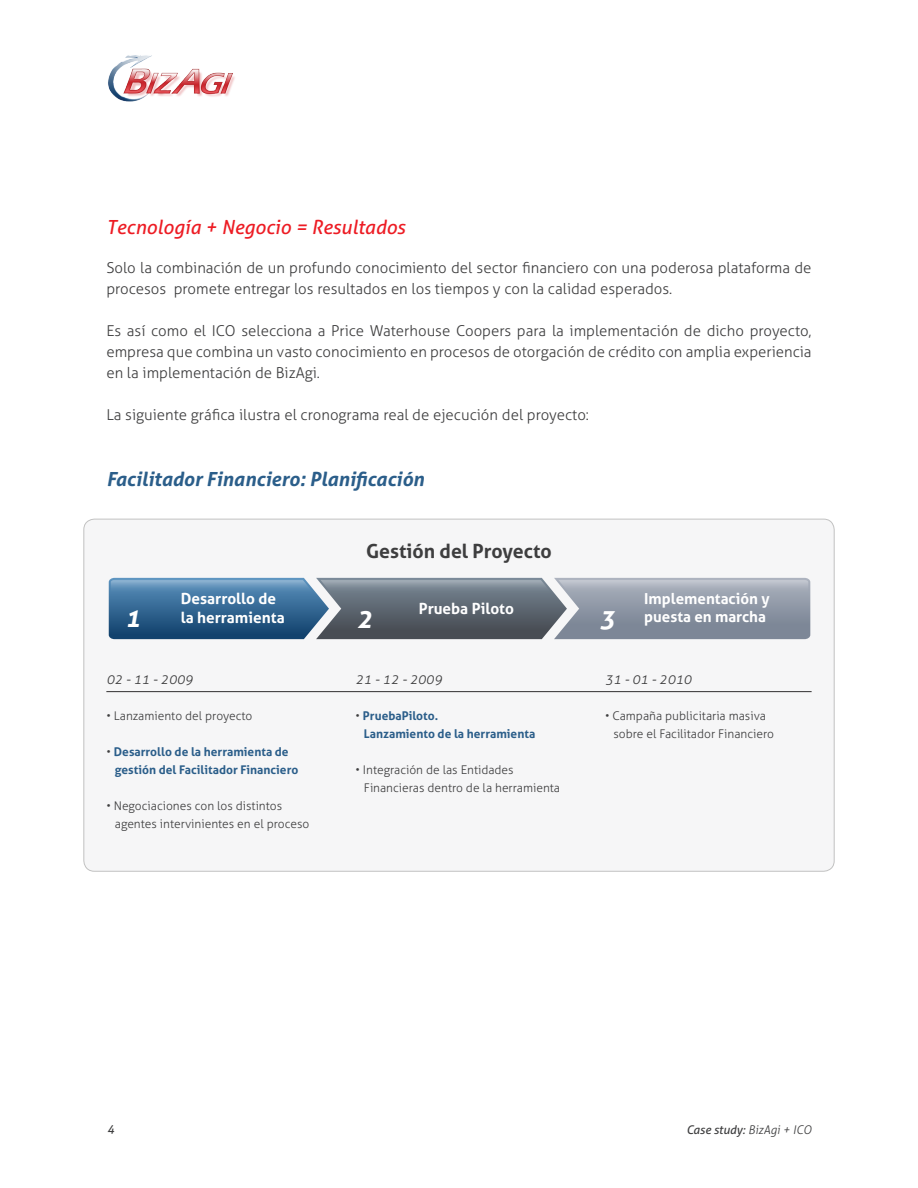
<style>
.page{position:relative;width:918px;height:1188px;background:#fff}
.page>*{position:absolute;margin:0;border:0;box-sizing:border-box;transform-origin:0 0}
.t1{font:italic 700 25.8px "Aller";color:#fff}
.t2{font:italic 700 25.5px "Aller";color:#fff}
.body_text_light{font:italic 700 19.5px "Aller";color:#2b5e8a}
.body_text_light-2{font:italic 19.5px "Aller";color:#ed1c24}
.body_text_light-3{font:700 19.5px "Aller";color:#3e3e3f}
.t3{font:700 15.3px/18.5px "Aller";color:#fff}
.t4{font:700 15.15px/18.1px "Aller";color:#fff}
.body_text_light-4{font:300 15px/21px "Aller";color:#3e3e3f}
.body_text_light-5{font:italic 300 13.5px "Aller";color:#3e3e3f}
.body_text_light-6{font:300 12px/18px "Aller";color:#3e3e3f}
.body_text_light-7{font:700 12px/18px "Aller";color:#2b5e8a}
.t5{font:italic 12px "Aller";color:#3e3e3f}
.s1{font-weight:300;color:#3e3e3f}
.s2{font-weight:300}
</style>
<div class="page">
<img style="left:108px;top:55px;width:127px;height:47px">
<div style="left:84px;top:519px;width:750px;height:352px;background:#f6f6f7;border-radius:11px"></div>
<svg style="left:109px;top:578px;width:701px;height:61px;background:#6b8094"></svg>
<hr style="left:106px;top:691px;width:706px;height:1px;background:#312f30">
<p class="body_text_light-2" style="left:106px;top:215px;width:301px">Tecnología + Negocio = Resultados</p>
<p class="body_text_light-4" style="left:106px;top:257px;width:707px">Solo la combinación de un profundo conocimiento del sector financiero con una poderosa plataforma de procesos promete entregar los resultados en los tiempos y con la calidad esperados.</p>
<p class="body_text_light-4" style="left:106px;top:320px;width:707px;text-align:justify">Es así como el ICO selecciona a Price Waterhouse Coopers para la implementación de dicho proyecto, empresa que combina un vasto conocimiento en procesos de otorgación de crédito con amplia experiencia en la implementación de BizAgi.</p>
<p class="body_text_light-4" style="left:106px;top:404px;width:484px">La siguiente gráfica ilustra el cronograma real de ejecución del proyecto:</p>
<p class="body_text_light" style="left:106px;top:467px;width:319px">Facilitador Financiero: Planificación</p>
<p class="body_text_light-3" style="left:366px;top:539px;width:187px">Gestión del Proyecto</p>
<p class="t3" style="left:181px;top:590px;width:105px">Desarrollo de la herramienta</p>
<p class="t3" style="left:419px;top:599px;width:97px">Prueba Piloto</p>
<p class="t4" style="left:644px;top:590px;width:127px">Implementación y puesta en marcha</p>
<p class="t2" style="left:125px;top:602px;width:17px">1</p>
<p class="t1" style="left:357px;top:602px;width:17px">2</p>
<p class="t1" style="left:600px;top:602px;width:17px">3</p>
<p class="body_text_light-5" style="left:106px;top:671px;width:88px">02 - 11 - 2009</p>
<p class="body_text_light-5" style="left:355px;top:671px;width:88px">21 - 12 - 2009</p>
<p class="body_text_light-5" style="left:605px;top:671px;width:88px">31 - 01 - 2010</p>
<p class="body_text_light-6" style="left:106px;top:707px;width:148px">• Lanzamiento del proyecto</p>
<p class="body_text_light-7" style="left:115px;top:743px;width:185px;text-indent:-9px"><span class="s1">•</span> Desarrollo de la herramienta de gestión del Facilitador Financiero</p>
<p class="body_text_light-6" style="left:115px;top:797px;width:196px;text-indent:-9px">• Negociaciones con los distintos agentes intervinientes en el proceso</p>
<p class="body_text_light-7" style="left:355px;top:707px;width:84px"><span class="s1">•</span> PruebaPiloto.</p>
<p class="body_text_light-7" style="left:364px;top:725px;width:173px">Lanzamiento de la herramienta</p>
<p class="body_text_light-6" style="left:364px;top:761px;width:198px;text-indent:-9px">• Integración de las Entidades<br>Financieras dentro de la herramienta</p>
<p class="body_text_light-6" style="left:614px;top:707px;width:162px;text-indent:-9px">• Campaña publicitaria masiva sobre el Facilitador Financiero</p>
<p class="t5" style="left:107px;top:1121px;width:9px">4</p>
<p class="t5" style="left:686px;top:1122px;width:127px">Case study: <span class="s2">BizAgi + ICO</span></p>
</div>
